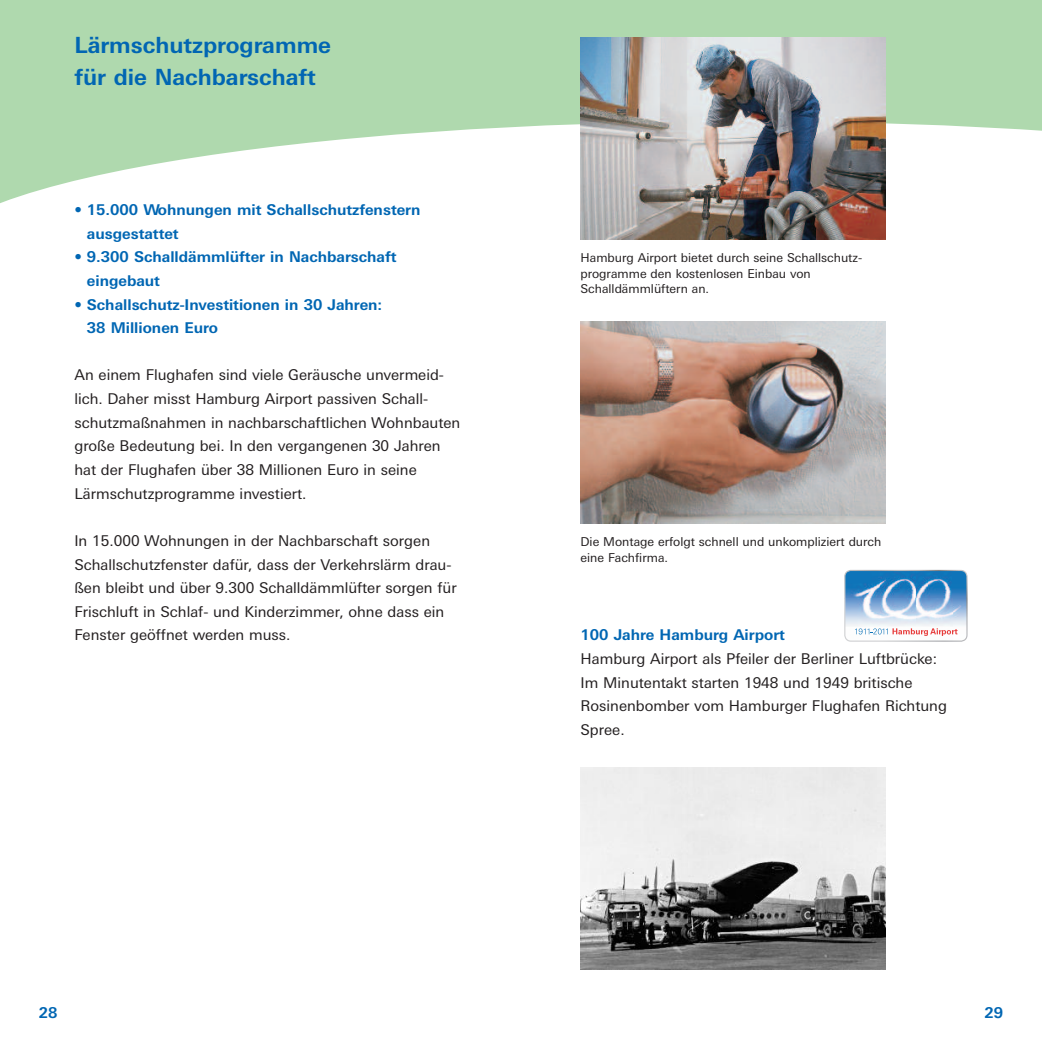
<style>
.page{position:relative;width:1042px;height:1042px;background:#fff}
.page>*{position:absolute;margin:0;border:0;box-sizing:border-box;transform-origin:0 0}
.t1{font:700 22.4px/31.7px "LT Univers Basic";color:#0166b3}
.t2{font:14.88px/23.6px "LT Univers Basic";color:#231f20}
.t3{font:700 14.88px/23.6px "LT Univers Basic";color:#0166b3}
.t4{font:12.25px/15.8px "LT Univers Basic";color:#231f20}
</style>
<div class="page">
<svg style="left:0;top:0;width:1042px;height:209px;fill:#afd9ae"></svg>
<img style="left:580px;top:321px;width:305px;height:202px">
<img style="left:580px;top:37px;width:305px;height:202px">
<img style="left:580px;top:767px;width:305px;height:202px">
<svg style="left:844px;top:570px;width:123px;height:72px"></svg>
<h1 class="t1" style="left:74px;top:32px;width:258px">Lärmschutzprogramme für die Nachbarschaft</h1>
<p class="t3" style="left:87px;top:199px;width:335px;text-indent:-12px">• 15.000 Wohnungen mit Schallschutzfenstern ausgestattet</p>
<p class="t3" style="left:87px;top:246px;width:311px;text-indent:-12px">• 9.300 Schalldämmlüfter in Nachbarschaft eingebaut</p>
<p class="t3" style="left:87px;top:294px;width:297px;text-indent:-12px">• Schallschutz-Investitionen in 30 Jahren:<br>38 Millionen Euro</p>
<p class="t2" style="left:74px;top:365px;width:387px">An einem Flughafen sind viele Geräusche unvermeid&shy;lich. Daher misst Hamburg Airport passiven Schall&shy;schutzmaßnahmen in nachbarschaftlichen Wohnbauten große Bedeutung bei. In den vergangenen 30 Jahren hat der Flughafen über 38 Millionen Euro in seine Lärmschutzprogramme investiert.</p>
<p class="t2" style="left:74px;top:530px;width:384px">In 15.000 Wohnungen in der Nachbarschaft sorgen Schallschutzfenster dafür, dass der Verkehrslärm drau&shy;ßen bleibt und über 9.300 Schalldämmlüfter sorgen für Frischluft in Schlaf- und Kinderzimmer, ohne dass ein Fenster geöffnet werden muss.</p>
<p class="t4" style="left:580px;top:251px;width:283px">Hamburg Airport bietet durch seine Schallschutz&shy;programme den kostenlosen Einbau von<br>Schalldämmlüftern an.</p>
<p class="t4" style="left:580px;top:535px;width:302px">Die Montage erfolgt schnell und unkompliziert durch eine Fachfirma.</p>
<p class="t3" style="left:580px;top:624px;width:206px">100 Jahre Hamburg Airport</p>
<p class="t2" style="left:580px;top:648px;width:368px">Hamburg Airport als Pfeiler der Berliner Luftbrücke:<br>Im Minutentakt starten 1948 und 1949 britische Rosinenbomber vom Hamburger Flughafen Richtung Spree.</p>
<p class="t3" style="left:39px;top:1002px;width:20px">28</p>
<p class="t3" style="left:984px;top:1002px;width:20px">29</p>
</div>
